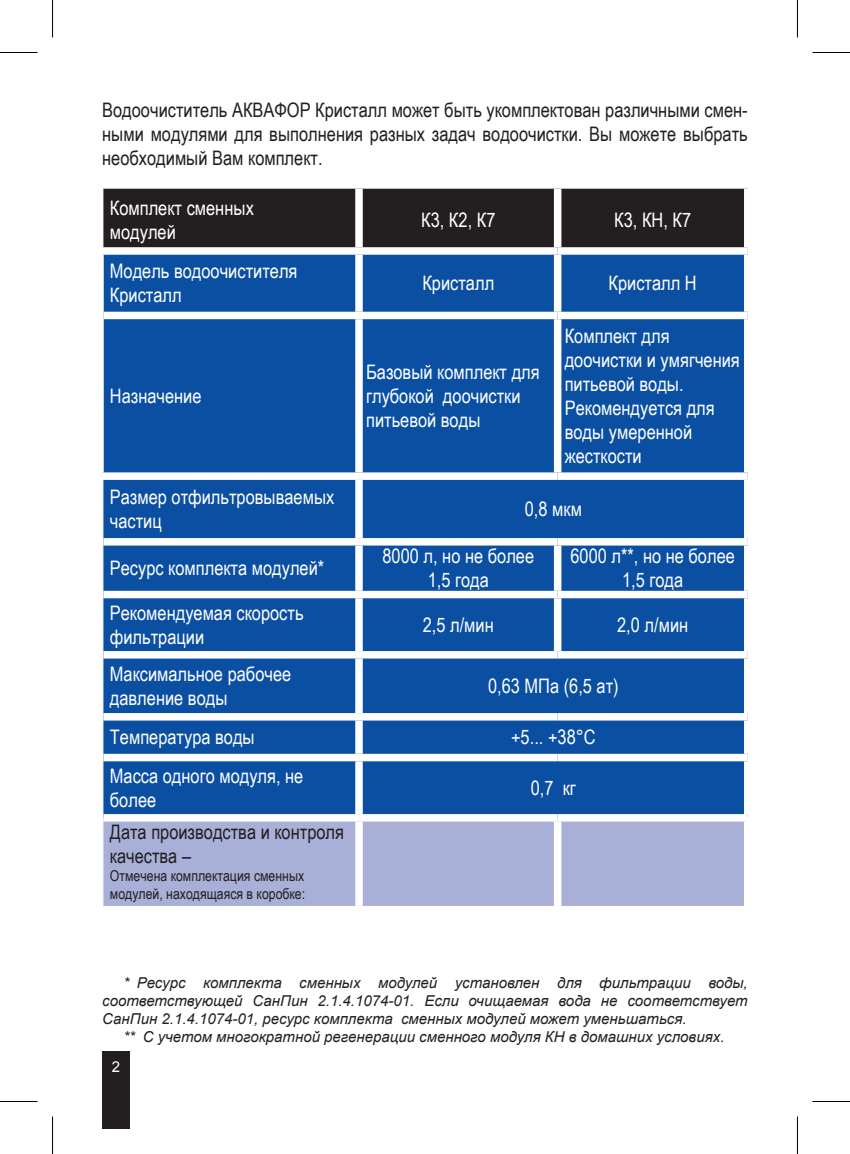
<style>
.page{position:relative;width:850px;height:1154px;background:#fff}
.page>*{position:absolute;margin:0;border:0;box-sizing:border-box;transform-origin:0 0}
.t1{font:20px/24px "Arial Narrow";color:#fff}
.t2{font:20px/24px "Arial Narrow";color:#231f20}
.t3{font:italic 15px "Arial";color:#231f20}
.t4{font:15px/18px "Arial Narrow";color:#231f20}
.t5{font:15px "Arial";color:#fff}
</style>
<div class="page">
<div style="left:103px;top:189px;width:640px;height:58px;background:#231f20"></div>
<div style="left:103px;top:255px;width:640px;height:559px;background:#0a4fa2"></div>
<div style="left:103px;top:821px;width:640px;height:85px;background:#a8b0d8"></div>
<hr style="left:102px;top:255px;width:2px;height:60px;background:#fff">
<hr style="left:102px;top:315px;width:2px;height:157px;background:#fff">
<div style="left:355px;top:255px;width:7px;height:57px;background:#fff"></div>
<div style="left:553px;top:255px;width:8px;height:57px;background:#fff"></div>
<div style="left:355px;top:319px;width:7px;height:153px;background:#fff"></div>
<div style="left:553px;top:319px;width:8px;height:153px;background:#fff"></div>
<div style="left:355px;top:189px;width:7px;height:58px;background:#fff"></div>
<div style="left:553px;top:189px;width:8px;height:58px;background:#fff"></div>
<div style="left:104px;top:312px;width:255px;height:7px;background:#fff"></div>
<div style="left:359px;top:312px;width:198px;height:7px;background:#fff"></div>
<div style="left:557px;top:312px;width:190px;height:7px;background:#fff"></div>
<div style="left:102px;top:472px;width:257px;height:8px;background:#fff"></div>
<div style="left:355px;top:480px;width:7px;height:58px;background:#fff"></div>
<div style="left:359px;top:472px;width:198px;height:8px;background:#fff"></div>
<div style="left:557px;top:472px;width:190px;height:8px;background:#fff"></div>
<div style="left:103px;top:538px;width:256px;height:7px;background:#fff"></div>
<div style="left:355px;top:545px;width:7px;height:46px;background:#fff"></div>
<div style="left:359px;top:538px;width:198px;height:7px;background:#fff"></div>
<div style="left:553px;top:545px;width:8px;height:46px;background:#fff"></div>
<div style="left:557px;top:538px;width:190px;height:7px;background:#fff"></div>
<div style="left:103px;top:591px;width:256px;height:7px;background:#fff"></div>
<div style="left:355px;top:598px;width:7px;height:53px;background:#fff"></div>
<div style="left:359px;top:591px;width:198px;height:7px;background:#fff"></div>
<div style="left:553px;top:598px;width:8px;height:53px;background:#fff"></div>
<div style="left:557px;top:591px;width:190px;height:7px;background:#fff"></div>
<div style="left:103px;top:651px;width:256px;height:7px;background:#fff"></div>
<div style="left:355px;top:658px;width:7px;height:55px;background:#fff"></div>
<div style="left:359px;top:651px;width:198px;height:7px;background:#fff"></div>
<div style="left:557px;top:651px;width:190px;height:7px;background:#fff"></div>
<div style="left:103px;top:713px;width:256px;height:7px;background:#fff"></div>
<div style="left:355px;top:720px;width:7px;height:34px;background:#fff"></div>
<div style="left:359px;top:713px;width:198px;height:7px;background:#fff"></div>
<div style="left:557px;top:713px;width:190px;height:7px;background:#fff"></div>
<div style="left:103px;top:754px;width:256px;height:7px;background:#fff"></div>
<div style="left:355px;top:761px;width:7px;height:53px;background:#fff"></div>
<div style="left:359px;top:754px;width:198px;height:7px;background:#fff"></div>
<div style="left:557px;top:754px;width:190px;height:7px;background:#fff"></div>
<div style="left:355px;top:821px;width:7px;height:85px;background:#fff"></div>
<div style="left:553px;top:821px;width:8px;height:85px;background:#fff"></div>
<div style="left:102px;top:1052px;width:27px;height:77px;background:#231f20"></div>
<hr style="left:0;top:52px;width:38px;height:1px;background:#000">
<hr style="left:812px;top:52px;width:37px;height:1px;background:#000">
<hr style="left:0;top:1101px;width:38px;height:1px;background:#000">
<hr style="left:812px;top:1101px;width:37px;height:1px;background:#000">
<hr style="left:52px;top:0;width:1px;height:38px;background:#000">
<hr style="left:52px;top:1116px;width:1px;height:38px;background:#000">
<hr style="left:796px;top:0;width:1px;height:38px;background:#000">
<hr style="left:796px;top:1116px;width:1px;height:38px;background:#000">
<p class="t2" style="left:102px;top:98px;width:646px;text-align:justify">Водоочиститель АКВАФОР Кристалл может быть укомплектован различными смен&shy;ными модулями для выполнения разных задач водоочистки. Вы можете выбрать необходимый Вам комплект.</p>
<p class="t1" style="left:110px;top:195px;width:145px">Комплект сменных модулей</p>
<p class="t1" style="left:421px;top:207px;width:76px">К3, К2, К7</p>
<p class="t1" style="left:614px;top:207px;width:78px">К3, КН, К7</p>
<p class="t1" style="left:110px;top:259px;width:189px">Модель водоочистителя<br>Кристалл</p>
<p class="t1" style="left:422px;top:271px;width:73px">Кристалл</p>
<p class="t1" style="left:608px;top:271px;width:90px">Кристалл Н</p>
<p class="t1" style="left:110px;top:383px;width:93px">Назначение</p>
<p class="t1" style="left:366px;top:359px;width:175px">Базовый комплект для глубокой доочистки питьевой воды</p>
<p class="t1" style="left:564px;top:323px;width:176px">Комплект для доочистки и умягчения питьевой воды.<br>Рекомендуется для воды умеренной жесткости</p>
<p class="t1" style="left:110px;top:484px;width:226px">Размер отфильтровываемых частиц</p>
<p class="t1" style="left:524px;top:496px;width:59px">0,8 мкм</p>
<p class="t1" style="left:110px;top:556px;width:216px">Ресурс комплекта модулей*</p>
<p class="t1" style="left:382px;top:544px;width:153px;text-align:center">8000 л, но не более<br>1,5 года</p>
<p class="t1" style="left:570px;top:544px;width:166px;text-align:center">6000 л**, но не более<br>1,5 года</p>
<p class="t1" style="left:110px;top:600px;width:195px">Рекомендуемая скорость фильтрации</p>
<p class="t1" style="left:422px;top:612px;width:72px">2,5 л/мин</p>
<p class="t1" style="left:617px;top:612px;width:72px">2,0 л/мин</p>
<p class="t1" style="left:110px;top:661px;width:183px">Максимальное рабочее давление воды</p>
<p class="t1" style="left:488px;top:673px;width:132px">0,63 МПа (6,5 ат)</p>
<p class="t1" style="left:110px;top:725px;width:146px">Температура воды</p>
<p class="t1" style="left:511px;top:725px;width:86px">+5... +38°С</p>
<p class="t1" style="left:110px;top:763px;width:195px">Масса одного модуля, не более</p>
<p class="t1" style="left:530px;top:775px;width:47px">0,7 кг</p>
<p class="t2" style="left:110px;top:820px;width:235px">Дата производства и контроля качества –</p>
<p class="t4" style="left:110px;top:866px;width:197px">Отмечена комплектация сменных модулей, находящаяся в коробке:</p>
<p class="t3" style="left:123px;top:973px;width:625px">* Ресурс комплекта сменных модулей установлен для фильтрации воды,</p>
<p class="t3" style="left:102px;top:991px;width:646px">соответствующей СанПин 2.1.4.1074-01. Если очищаемая вода не соответствует</p>
<p class="t3" style="left:102px;top:1009px;width:585px">СанПин 2.1.4.1074-01, ресурс комплекта сменных модулей может уменьшаться.</p>
<p class="t3" style="left:123px;top:1027px;width:602px">** С учетом многократной регенерации сменного модуля КH в домашних условиях.</p>
<p class="t5" style="left:112px;top:1056px;width:10px">2</p>
</div>
